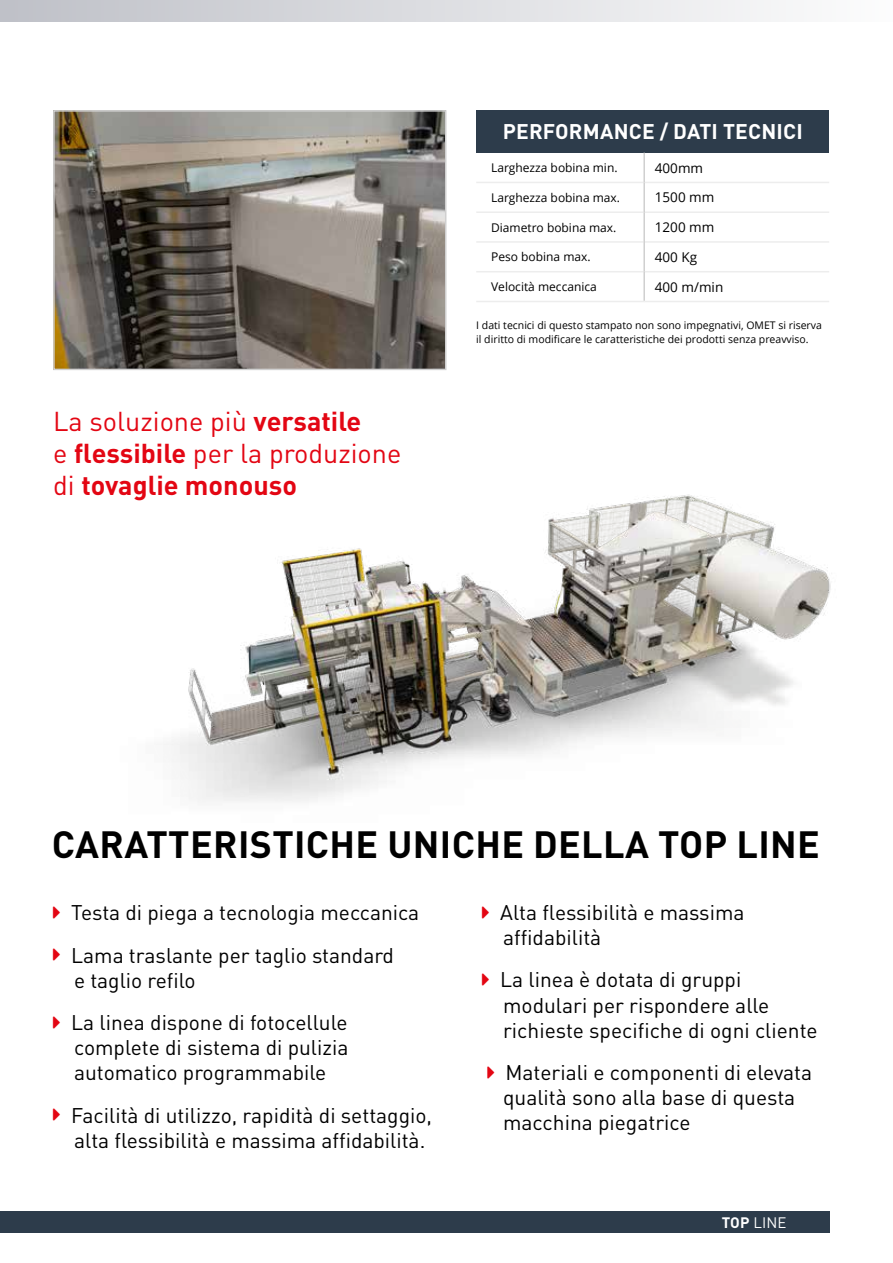
<style>
.page{position:relative;width:893px;height:1263px;background:#fff}
.page>*{position:absolute;margin:0;border:0;box-sizing:border-box;transform-origin:0 0}
.t1{font:700 37.5px "DINOT";letter-spacing:.01em;color:#000}
.t2{font:700 27px/32.4px "DINOT";color:#e30613}
.t3{font:21px/25.2px "DINOT";color:#000}
.t4{font:700 21px "DINOT";letter-spacing:.01em;color:#fff}
.t5{font:15px "DINOT";color:#fff}
.t6{font:13.5px "Open Sans";color:#000}
.t7{font:12px "Open Sans";color:#000}
.t8{font:10.5px/13.5px "Open Sans";color:#000}
.s1{font-weight:400}
.s2{font-weight:700}
</style>
<div class="page">
<div style="left:476px;top:110px;width:353px;height:43px;background:#2d3c4b"></div>
<hr style="left:476px;top:182px;width:167px;height:1px;background:#ededed">
<hr style="left:645px;top:182px;width:184px;height:1px;background:#ededed">
<hr style="left:476px;top:211px;width:167px;height:2px;background:#ededed">
<hr style="left:645px;top:211px;width:184px;height:2px;background:#ededed">
<hr style="left:476px;top:241px;width:167px;height:2px;background:#ededed">
<hr style="left:645px;top:241px;width:184px;height:2px;background:#ededed">
<hr style="left:476px;top:271px;width:167px;height:1px;background:#ededed">
<hr style="left:645px;top:271px;width:184px;height:1px;background:#ededed">
<hr style="left:476px;top:301px;width:168px;height:1px;background:#ededed">
<hr style="left:644px;top:301px;width:185px;height:1px;background:#ededed">
<hr style="left:643px;top:153px;width:2px;height:29px;background:#d0d0d0">
<hr style="left:643px;top:182px;width:2px;height:30px;background:#d0d0d0">
<hr style="left:643px;top:212px;width:2px;height:30px;background:#d0d0d0">
<hr style="left:643px;top:242px;width:2px;height:30px;background:#d0d0d0">
<hr style="left:643px;top:272px;width:2px;height:29px;background:#d0d0d0">
<img style="left:56px;top:113px;width:387px;height:254px">
<div style="left:53px;top:110px;width:393px;height:260px;border:2px solid #d0d0d0"></div>
<div style="left:0;top:0;width:893px;height:21px;background:linear-gradient(to right,#bfc0c7,#fcfdfd)"></div>
<div style="left:0;top:1211px;width:829px;height:22px;background:#2d3c4b"></div>
<img style="left:164px;top:494px;width:667px;height:308px">
<p class="t2" style="left:53px;top:404px;width:350px"><span class="s1">La soluzione più</span> versatile<br><span class="s1">e</span> flessibile <span class="s1">per la produzione di</span> tovaglie monouso</p>
<p class="t4" style="left:503px;top:118px;width:302px">PERFORMANCE / DATI TECNICI</p>
<p class="t7" style="left:491px;top:160px;width:128px">Larghezza bobina min.</p>
<p class="t6" style="left:655px;top:159px;width:50px">400mm</p>
<p class="t7" style="left:491px;top:189px;width:130px">Larghezza bobina max.</p>
<p class="t6" style="left:655px;top:188px;width:61px">1500 mm</p>
<p class="t7" style="left:491px;top:219px;width:127px">Diametro bobina max.</p>
<p class="t6" style="left:655px;top:218px;width:61px">1200 mm</p>
<p class="t7" style="left:491px;top:249px;width:101px">Peso bobina max.</p>
<p class="t6" style="left:655px;top:248px;width:44px">400 Kg</p>
<p class="t7" style="left:491px;top:279px;width:107px">Velocità meccanica</p>
<p class="t6" style="left:655px;top:278px;width:70px">400 m/min</p>
<p class="t8" style="left:476px;top:318px;width:347px">I dati tecnici di questo stampato non sono impegnativi, OMET si riserva il diritto di modificare le caratteristiche dei prodotti senza preavviso.</p>
<h1 class="t1" style="left:52px;top:818px;width:769px">CARATTERISTICHE UNICHE DELLA TOP LINE</h1>
<p class="t3" style="left:71px;top:891px;width:350px;line-height:42.2px">Testa di piega a tecnologia meccanica<br>Lama traslante per taglio standard</p>
<p class="t3" style="left:71px;top:958px;width:278px;line-height:42.2px">e taglio refilo<br>La linea dispone di fotocellule</p>
<p class="t3" style="left:74px;top:1034px;width:276px">complete di sistema di pulizia automatico programmabile</p>
<p class="t3" style="left:71px;top:1101px;width:362px">Facilità di utilizzo, rapidità di settaggio, alta flessibilità e massima affidabilità.</p>
<p class="t3" style="left:500px;top:899px;width:246px">Alta flessibilità e massima affidabilità</p>
<p class="t3" style="left:500px;top:966px;width:319px">La linea è dotata di gruppi modulari per rispondere alle richieste specifiche di ogni cliente</p>
<p class="t3" style="left:503px;top:1059px;width:310px">Materiali e componenti di elevata qualità sono alla base di questa macchina piegatrice</p>
<p class="t5" style="left:722px;top:1212px;width:66px"><span class="s2">TOP</span> LINE</p>
</div>
